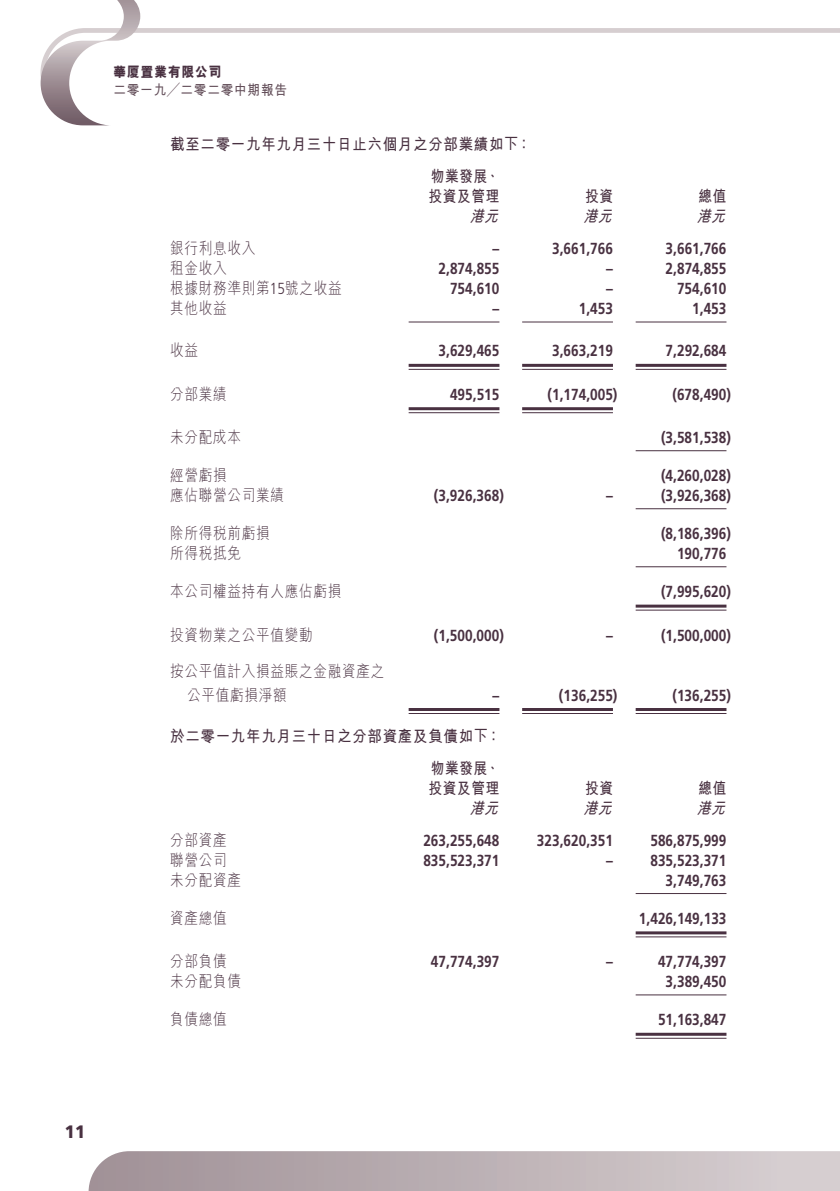
<style>
.page{position:relative;width:840px;height:1191px;background:#fff}
.page>*{position:absolute;margin:0;border:0;box-sizing:border-box;transform-origin:0 0}
.t1{font:900 18px "Frutiger LT Std";color:#493141;scale:.9 1}
.Notes{font:700 16px "Frutiger LT Std";letter-spacing:.005em;color:#493141;scale:.85 1}
.Notes-2{font:300 16px "M Hei HK";letter-spacing:.055em;color:#493141;scale:.85 1}
.Notes-3{font:700 16px "M Hei HK";letter-spacing:.055em;color:#493141;scale:.9 1}
.Notes-4{font:700 16px "M Hei HK";letter-spacing:.055em;color:#493141;scale:.85 1}
.Notes-5{font:italic 700 16px "M Hei HK";color:#493141;scale:.85 1}
.t2{font:700 14px "M Hei HK";letter-spacing:.065em;color:#634e59;scale:.9 1}
.t3{font:800 14px "M Hei HK";letter-spacing:.08em;color:#493141;scale:.9 1}
.s1{font-family:"Frutiger LT Std"}
</style>
<div class="page">
<svg style="left:40px;top:28px;width:799px;height:60px"></svg>
<svg style="left:41px;top:0;width:99px;height:125px"></svg>
<svg style="left:88px;top:1151px;width:751px;height:40px;background:#bdb2b5"></svg>
<hr style="left:408px;top:321px;width:91px;height:1px;background:#493141">
<hr style="left:522px;top:321px;width:90px;height:1px;background:#493141">
<hr style="left:635px;top:321px;width:91px;height:1px;background:#493141">
<hr style="left:408px;top:364px;width:91px;height:3px;background:#493141">
<hr style="left:408px;top:369px;width:91px;height:1px;background:#493141">
<hr style="left:522px;top:364px;width:90px;height:3px;background:#493141">
<hr style="left:522px;top:369px;width:90px;height:1px;background:#493141">
<hr style="left:635px;top:364px;width:91px;height:3px;background:#493141">
<hr style="left:635px;top:369px;width:91px;height:1px;background:#493141">
<hr style="left:408px;top:407px;width:91px;height:3px;background:#493141">
<hr style="left:408px;top:412px;width:91px;height:1px;background:#493141">
<hr style="left:522px;top:407px;width:90px;height:3px;background:#493141">
<hr style="left:522px;top:412px;width:90px;height:1px;background:#493141">
<hr style="left:635px;top:450px;width:91px;height:1px;background:#493141">
<hr style="left:635px;top:508px;width:91px;height:1px;background:#493141">
<hr style="left:635px;top:566px;width:91px;height:1px;background:#493141">
<hr style="left:635px;top:604px;width:91px;height:3px;background:#493141">
<hr style="left:635px;top:609px;width:91px;height:1px;background:#493141">
<hr style="left:408px;top:708px;width:91px;height:3px;background:#493141">
<hr style="left:408px;top:713px;width:91px;height:1px;background:#493141">
<hr style="left:522px;top:708px;width:90px;height:3px;background:#493141">
<hr style="left:522px;top:713px;width:90px;height:1px;background:#493141">
<hr style="left:635px;top:708px;width:91px;height:3px;background:#493141">
<hr style="left:635px;top:713px;width:91px;height:1px;background:#493141">
<hr style="left:635px;top:893px;width:91px;height:1px;background:#493141">
<hr style="left:635px;top:931px;width:91px;height:3px;background:#493141">
<hr style="left:635px;top:936px;width:91px;height:1px;background:#493141">
<hr style="left:635px;top:994px;width:91px;height:1px;background:#493141">
<hr style="left:635px;top:1032px;width:91px;height:3px;background:#493141">
<hr style="left:635px;top:1037px;width:91px;height:1px;background:#493141">
<p class="t3" style="left:113px;top:64px;width:121px">華厦置業有限公司</p>
<p class="t2" style="left:113px;top:79px;width:194px">二零一九╱二零二零中期報告</p>
<p class="Notes-3" style="left:170px;top:133px;width:402px">截至二零一九年九月三十日止六個月之分部業績如下：</p>
<p class="Notes-4" style="left:430px;top:165px;width:82px">物業發展、</p>
<p class="Notes-4" style="left:428px;top:185px;width:85px">投資及管理</p>
<p class="Notes-4" style="left:584px;top:185px;width:34px">投資</p>
<p class="Notes-4" style="left:698px;top:185px;width:34px">總值</p>
<p class="Notes-5" style="left:469px;top:205px;width:41px">港元</p>
<p class="Notes-5" style="left:583px;top:205px;width:41px">港元</p>
<p class="Notes-5" style="left:696px;top:205px;width:41px">港元</p>
<p class="Notes-2" style="left:170px;top:240px;width:102px">銀行利息收入</p>
<p class="Notes" style="left:492px;top:239px;width:10px">–</p>
<p class="Notes" style="left:551px;top:239px;width:73px">3,661,766</p>
<p class="Notes" style="left:665px;top:239px;width:73px">3,661,766</p>
<p class="Notes-2" style="left:170px;top:260px;width:68px">租金收入</p>
<p class="Notes" style="left:438px;top:259px;width:73px">2,874,855</p>
<p class="Notes" style="left:605px;top:259px;width:9px">–</p>
<p class="Notes" style="left:665px;top:259px;width:73px">2,874,855</p>
<p class="Notes-2" style="left:170px;top:280px;width:203px">根據財務準則第<span class="s1">15</span>號之收益</p>
<p class="Notes" style="left:450px;top:279px;width:60px">754,610</p>
<p class="Notes" style="left:605px;top:279px;width:9px">–</p>
<p class="Notes" style="left:676px;top:279px;width:60px">754,610</p>
<p class="Notes-2" style="left:170px;top:300px;width:68px">其他收益</p>
<p class="Notes" style="left:492px;top:299px;width:10px">–</p>
<p class="Notes" style="left:578px;top:299px;width:42px">1,453</p>
<p class="Notes" style="left:691px;top:299px;width:42px">1,453</p>
<p class="Notes-2" style="left:170px;top:342px;width:34px">收益</p>
<p class="Notes" style="left:438px;top:341px;width:73px">3,629,465</p>
<p class="Notes" style="left:551px;top:341px;width:73px">3,663,219</p>
<p class="Notes" style="left:665px;top:341px;width:73px">7,292,684</p>
<p class="Notes-2" style="left:170px;top:386px;width:68px">分部業績</p>
<p class="Notes" style="left:450px;top:385px;width:60px">495,515</p>
<p class="Notes" style="left:547px;top:385px;width:84px">)1,174,005(</p>
<p class="Notes" style="left:672px;top:385px;width:70px">)678,490(</p>
<p class="Notes-2" style="left:170px;top:429px;width:85px">未分配成本</p>
<p class="Notes" style="left:660px;top:428px;width:84px">)3,581,538(</p>
<p class="Notes-2" style="left:170px;top:467px;width:68px">經營虧損</p>
<p class="Notes" style="left:660px;top:466px;width:84px">)4,260,028(</p>
<p class="Notes-2" style="left:170px;top:487px;width:135px">應佔聯營公司業績</p>
<p class="Notes" style="left:433px;top:486px;width:84px">)3,926,368(</p>
<p class="Notes" style="left:605px;top:486px;width:9px">–</p>
<p class="Notes" style="left:660px;top:486px;width:84px">)3,926,368(</p>
<p class="Notes-2" style="left:170px;top:525px;width:119px">除所得稅前虧損</p>
<p class="Notes" style="left:660px;top:524px;width:84px">)8,186,396(</p>
<p class="Notes-2" style="left:170px;top:545px;width:85px">所得稅抵免</p>
<p class="Notes" style="left:676px;top:544px;width:60px">190,776</p>
<p class="Notes-2" style="left:170px;top:583px;width:203px">本公司權益持有人應佔虧損</p>
<p class="Notes" style="left:660px;top:582px;width:84px">)7,995,620(</p>
<p class="Notes-2" style="left:170px;top:626px;width:169px">投資物業之公平值變動</p>
<p class="Notes-2" style="left:170px;top:662px;width:253px">按公平值計入損益賬之金融資產之</p>
<p class="Notes" style="left:433px;top:625px;width:84px">)1,500,000(</p>
<p class="Notes" style="left:605px;top:625px;width:9px">–</p>
<p class="Notes" style="left:660px;top:625px;width:84px">)1,500,000(</p>
<p class="Notes-2" style="left:187px;top:686px;width:119px">公平值虧損淨額</p>
<p class="Notes-3" style="left:170px;top:724px;width:369px">於二零一九年九月三十日之分部資產及負債如下：</p>
<p class="Notes-4" style="left:430px;top:756px;width:82px">物業發展、</p>
<p class="Notes" style="left:492px;top:685px;width:10px">–</p>
<p class="Notes" style="left:558px;top:685px;width:70px">)136,255(</p>
<p class="Notes" style="left:672px;top:685px;width:70px">)136,255(</p>
<p class="Notes-4" style="left:428px;top:776px;width:85px">投資及管理</p>
<p class="Notes-4" style="left:584px;top:776px;width:34px">投資</p>
<p class="Notes-4" style="left:698px;top:776px;width:34px">總值</p>
<p class="Notes-5" style="left:469px;top:796px;width:41px">港元</p>
<p class="Notes-5" style="left:583px;top:796px;width:41px">港元</p>
<p class="Notes-5" style="left:696px;top:796px;width:41px">港元</p>
<p class="Notes-2" style="left:170px;top:832px;width:68px">分部資產</p>
<p class="Notes" style="left:423px;top:831px;width:91px">263,255,648</p>
<p class="Notes" style="left:536px;top:831px;width:91px">323,620,351</p>
<p class="Notes" style="left:650px;top:831px;width:91px">586,875,999</p>
<p class="Notes-2" style="left:170px;top:852px;width:68px">聯營公司</p>
<p class="Notes" style="left:423px;top:851px;width:91px">835,523,371</p>
<p class="Notes" style="left:605px;top:851px;width:9px">–</p>
<p class="Notes" style="left:650px;top:851px;width:91px">835,523,371</p>
<p class="Notes-2" style="left:170px;top:872px;width:85px">未分配資產</p>
<p class="Notes" style="left:665px;top:871px;width:73px">3,749,763</p>
<p class="Notes-2" style="left:170px;top:910px;width:68px">資產總值</p>
<p class="Notes" style="left:638px;top:909px;width:104px">1,426,149,133</p>
<p class="Notes-2" style="left:170px;top:953px;width:68px">分部負債</p>
<p class="Notes" style="left:431px;top:952px;width:82px">47,774,397</p>
<p class="Notes" style="left:605px;top:952px;width:9px">–</p>
<p class="Notes" style="left:657px;top:952px;width:82px">47,774,397</p>
<p class="Notes-2" style="left:170px;top:973px;width:85px">未分配負債</p>
<p class="Notes" style="left:665px;top:972px;width:73px">3,389,450</p>
<p class="Notes-2" style="left:170px;top:1011px;width:68px">負債總值</p>
<p class="Notes" style="left:657px;top:1010px;width:82px">51,163,847</p>
<p class="t1" style="left:65px;top:1121px;width:24px">11</p>
</div>
